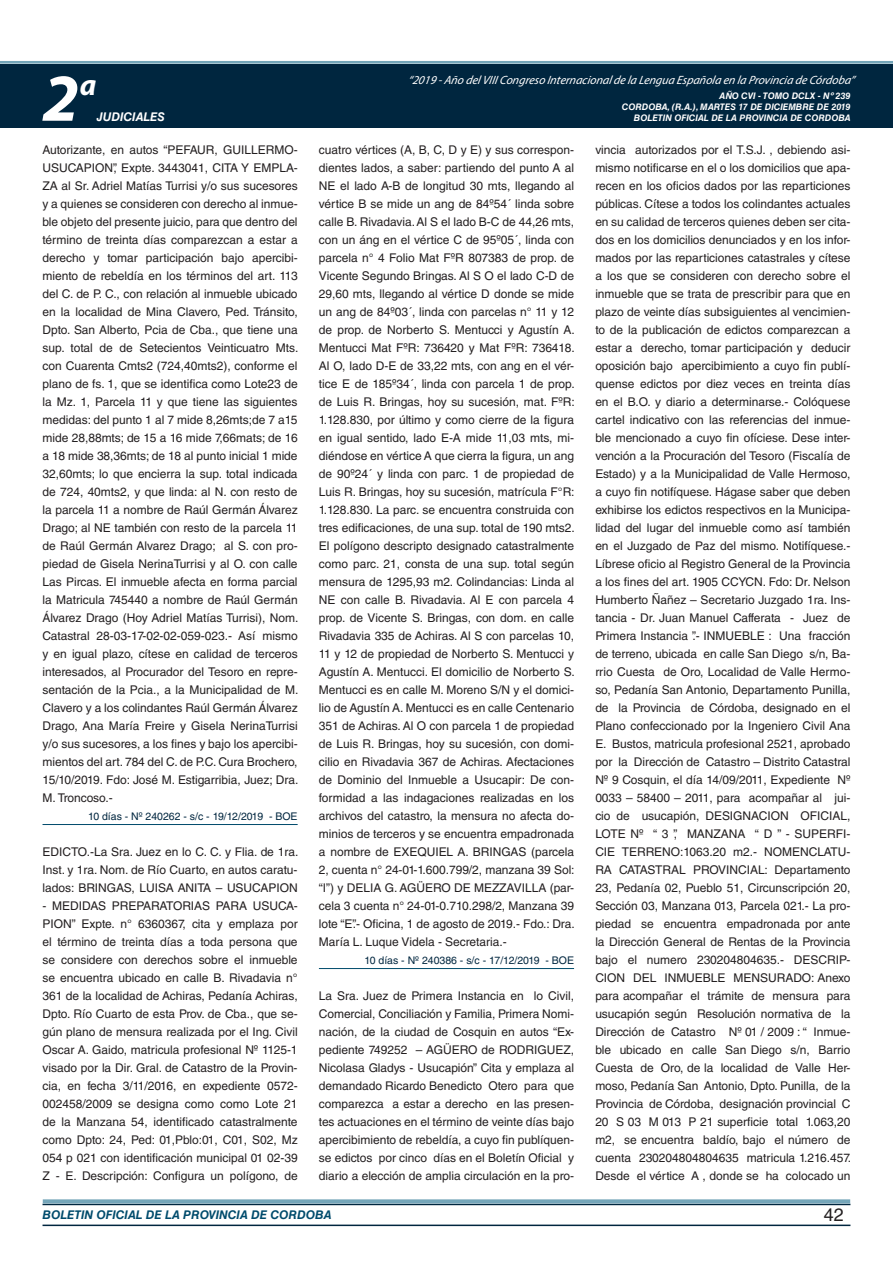
<style>
.page{position:relative;width:893px;height:1263px;background:#fff}
.page>*{position:absolute;margin:0;border:0;box-sizing:border-box;transform-origin:0 0}
.t1{font:italic 700 67.5px "Myriad Pro";color:#fff}
.t2{font:italic 700 30px "Myriad Pro";color:#fff}
.t3{font:18px "Helvetica LT Std";color:#231f20}
.t4{font:12px/18px "Helvetica LT Std";color:#231f20;text-align:justify}
.t5{font:italic 12px "Myriad Pro";color:#fff}
.t6{font:italic 700 12px "Helvetica LT Std";color:#004b6c}
.t7{font:italic 700 12px "Helvetica LT Std";color:#fff}
.t8{font:10.5px "Helvetica LT Std";color:#00263f}
.t9{font:italic 700 9px/10.8px "Helvetica LT Std";color:#fff;text-align:right}
</style>
<div class="page">
<div style="left:0;top:61px;width:893px;height:6px;background:#fff;opacity:.75"></div>
<div style="left:0;top:64px;width:893px;height:64px;background:#00263f"></div>
<hr style="left:43px;top:1224px;width:807px;height:2px;background:#00263f">
<div style="left:42px;top:1198px;width:809px;height:8px;background:#fff;opacity:.75"></div>
<hr style="left:43px;top:824px;width:255px;height:1px;background:#004b6c">
<hr style="left:319px;top:968px;width:255px;height:1px;background:#004b6c">
<h2 class="t2" style="left:80px;top:66px;width:18px">a</h2>
<p class="t5" style="left:408px;top:72px;width:448px">“2019 -Año delVIIICongreso Internacionalde la Lengua Esp añola en la Provincia de Córdoba”</p>
<h1 class="t1" style="left:43px;top:54px;width:38px">2</h1>
<p class="t9" style="left:622px;top:91px;width:230px">AÑO CVI - TOMO DCLX - Nº 239<br>CORDOBA, (R.A.), MARTES 17 DE DICIEMBRE DE 2019</p>
<p class="t7" style="left:97px;top:110px;width:70px">JUDICIALES</p>
<p class="t9" style="left:634px;top:112px;width:218px">BOLETIN OFICIAL DE LA PROVINCIA DE CORDOBA</p>
<p class="t4" style="left:43px;top:141px;width:257px">Autorizante, en autos “PEFAUR, GUILLERMO-USUCAPION”, Expte. 3443041, CITA Y EMPLA-ZA al Sr. Adriel Matías Turrisi y/o sus sucesores y a quienes se consideren con derecho al inmue&shy;ble objeto del presente juicio, para que dentro del término de treinta días comparezcan a estar a derecho y tomar participación bajo apercibi&shy;miento de rebeldía en los términos del art. 113 del C. de P. C., con relación al inmueble ubicado en la localidad de Mina Clavero, Ped. Tránsito, Dpto. San Alberto, Pcia de Cba., que tiene una sup. total de de Setecientos Veinticuatro Mts. con Cuarenta Cmts2 (724,40mts2), conforme el plano de fs. 1, que se identifica como Lote23 de la Mz. 1, Parcela 11 y que tiene las siguientes medidas: del punto 1 al 7 mide 8,26mts;de 7 a15 mide 28,88mts; de 15 a 16 mide 7,66mats; de 16 a 18 mide 38,36mts; de 18 al punto inicial 1 mide 32,60mts; lo que encierra la sup. total indicada de 724, 40mts2, y que linda: al N. con resto de la parcela 11 a nombre de Raúl Germán Álvarez Drago; al NE también con resto de la parcela 11 de Raúl Germán Alvarez Drago; al S. con pro&shy;piedad de Gisela NerinaTurrisi y al O. con calle Las Pircas. El inmueble afecta en forma parcial la Matricula 745440 a nombre de Raúl Germán Álvarez Drago (Hoy Adriel Matías Turrisi), Nom.<br>Catastral 28-03-17-02-02-059-023.- Así mismo y en igual plazo, cítese en calidad de terceros interesados, al Procurador del Tesoro en repre&shy;sentación de la Pcia., a la Municipalidad de M.<br>Clavero y a los colindantes Raúl Germán Álvarez Drago, Ana María Freire y Gisela NerinaTurrisi y/o sus sucesores, a los fines y bajo los apercibi&shy;mientos del art. 784 del C. de P.C. Cura Brochero, 15/10/2019. Fdo: José M. Estigarribia, Juez; Dra.<br>M. Troncoso.-</p>
<p class="t8" style="left:88px;top:810px;width:211px">10 días - Nº 240262 - s/c - 19/12/2019 - BOE</p>
<p class="t4" style="left:43px;top:843px;width:257px">EDICTO.-La Sra. Juez en lo C. C. y Flia. de 1ra.<br>Inst. y 1ra. Nom. de Río Cuarto, en autos caratu&shy;lados: BRINGAS, LUISA ANITA – USUCAPION</p>
<p class="t4" style="left:43px;top:897px;width:257px">- MEDIDAS PREPARATORIAS PARA USUCA-PION” Expte. n° 6360367, cita y emplaza por el término de treinta días a toda persona que se considere con derechos sobre el inmueble se encuentra ubicado en calle B. Rivadavia n° 361 de la localidad de Achiras, Pedanía Achiras, Dpto. Río Cuarto de esta Prov. de Cba., que se&shy;gún plano de mensura realizada por el Ing. Civil Oscar A. Gaido, matricula profesional Nº 1125-1 visado por la Dir. Gral. de Catastro de la Provin&shy;cia, en fecha 3/11/2016, en expediente 0572- 002458/2009 se designa como como Lote 21 de la Manzana 54, identificado catastralmente como Dpto: 24, Ped: 01,Pblo:01, C01, S02, Mz 054 p 021 con identificación municipal 01 02-39<br>Z - E. Descripción: Configura un polígono, de</p>
<p class="t4" style="left:319px;top:141px;width:257px">cuatro vértices (A, B, C, D y E) y sus correspon&shy;dientes lados, a saber: partiendo del punto A al NE el lado A-B de longitud 30 mts, llegando al vértice B se mide un ang de 84º54´ linda sobre calle B. Rivadavia. Al S el lado B-C de 44,26 mts, con un áng en el vértice C de 95º05´, linda con parcela n° 4 Folio Mat FºR 807383 de prop. de Vicente Segundo Bringas. Al S O el lado C-D de 29,60 mts, llegando al vértice D donde se mide un ang de 84º03´, linda con parcelas n° 11 y 12 de prop. de Norberto S. Mentucci y Agustín A.<br>Mentucci Mat FºR: 736420 y Mat FºR: 736418.<br>Al O, lado D-E de 33,22 mts, con ang en el vér&shy;tice E de 185º34´, linda con parcela 1 de prop. de Luis R. Bringas, hoy su sucesión, mat. FºR:<br>1.128.830, por último y como cierre de la figura en igual sentido, lado E-A mide 11,03 mts, mi&shy;diéndose en vértice A que cierra la figura, un ang de 90º24´ y linda con parc. 1 de propiedad de Luis R. Bringas, hoy su sucesión, matrícula F°R:<br>1.128.830. La parc. se encuentra construida con tres edificaciones, de una sup. total de 190 mts2.<br>El polígono descripto designado catastralmente como parc. 21, consta de una sup. total según mensura de 1295,93 m2. Colindancias: Linda al NE con calle B. Rivadavia. Al E con parcela 4 prop. de Vicente S. Bringas, con dom. en calle Rivadavia 335 de Achiras. Al S con parcelas 10, 11 y 12 de propiedad de Norberto S. Mentucci y Agustín A. Mentucci. El domicilio de Norberto S.<br>Mentucci es en calle M. Moreno S/N y el domici&shy;lio de Agustín A. Mentucci es en calle Centenario 351 de Achiras. Al O con parcela 1 de propiedad de Luis R. Bringas, hoy su sucesión, con domi&shy;cilio en Rivadavia 367 de Achiras. Afectaciones de Dominio del Inmueble a Usucapir: De con&shy;formidad a las indagaciones realizadas en los archivos del catastro, la mensura no afecta do&shy;minios de terceros y se encuentra empadronada a nombre de EXEQUIEL A. BRINGAS (parcela 2, cuenta n° 24-01-1.600.799/2, manzana 39 Sol: “I”) y DELIA G. AGÜERO DE MEZZAVILLA (par&shy;cela 3 cuenta n° 24-01-0.710.298/2, Manzana 39 lote “E”.- Oficina, 1 de agosto de 2019.- Fdo.: Dra.<br>María L. Luque Videla - Secretaria.-</p>
<p class="t8" style="left:364px;top:954px;width:211px">10 días - Nº 240386 - s/c - 17/12/2019 - BOE</p>
<p class="t4" style="left:319px;top:987px;width:257px">La Sra. Juez de Primera Instancia en lo Civil, Comercial, Conciliación y Familia, Primera Nomi&shy;nación, de la ciudad de Cosquin en autos “Ex&shy;pediente 749252 – AGÜERO de RODRIGUEZ, Nicolasa Gladys - Usucapión” Cita y emplaza al demandado Ricardo Benedicto Otero para que comparezca a estar a derecho en las presen&shy;tes actuaciones en el término de veinte días bajo apercibimiento de rebeldía, a cuyo fin publíquen&shy;se edictos por cinco días en el Boletín Oficial y diario a elección de amplia circulación en la pro-</p>
<p class="t4" style="left:595px;top:141px;width:257px">vincia autorizados por el T.S.J. , debiendo asi&shy;mismo notificarse en el o los domicilios que apa&shy;recen en los oficios dados por las reparticiones públicas. Cítese a todos los colindantes actuales en su calidad de terceros quienes deben ser cita&shy;dos en los domicilios denunciados y en los infor&shy;mados por las reparticiones catastrales y cítese a los que se consideren con derecho sobre el inmueble que se trata de prescribir para que en plazo de veinte días subsiguientes al vencimien&shy;to de la publicación de edictos comparezcan a estar a derecho, tomar participación y deducir oposición bajo apercibimiento a cuyo fin publí&shy;quense edictos por diez veces en treinta días en el B.O. y diario a determinarse.- Colóquese cartel indicativo con las referencias del inmue&shy;ble mencionado a cuyo fin ofíciese. Dese inter&shy;vención a la Procuración del Tesoro (Fiscalía de Estado) y a la Municipalidad de Valle Hermoso, a cuyo fin notifíquese. Hágase saber que deben exhibirse los edictos respectivos en la Municipa&shy;lidad del lugar del inmueble como así también en el Juzgado de Paz del mismo. Notifíquese.- Líbrese oficio al Registro General de la Provincia a los fines del art. 1905 CCYCN. Fdo: Dr. Nelson Humberto Ñañez – Secretario Juzgado 1ra. Ins&shy;tancia - Dr. Juan Manuel Cafferata - Juez de Primera Instancia ”.- INMUEBLE : Una fracción de terreno, ubicada en calle San Diego s/n, Ba&shy;rrio Cuesta de Oro, Localidad de Valle Hermo&shy;so, Pedanía San Antonio, Departamento Punilla, de la Provincia de Córdoba, designado en el Plano confeccionado por la Ingeniero Civil Ana E. Bustos, matricula profesional 2521, aprobado por la Dirección de Catastro – Distrito Catastral Nº 9 Cosquin, el día 14/09/2011, Expediente Nº 0033 – 58400 – 2011, para acompañar al jui&shy;cio de usucapión, DESIGNACION OFICIAL, LOTE Nº “ 3 ”, MANZANA “ D ” - SUPERFI-CIE TERRENO:1063.20 m2.- NOMENCLATU-RA CATASTRAL PROVINCIAL: Departamento 23, Pedanía 02, Pueblo 51, Circunscripción 20, Sección 03, Manzana 013, Parcela 021.- La pro&shy;piedad se encuentra empadronada por ante la Dirección General de Rentas de la Provincia bajo el numero 230204804635.- DESCRIP-CION DEL INMUEBLE MENSURADO: Anexo para acompañar el trámite de mensura para usucapión según Resolución normativa de la Dirección de Catastro Nº 01 / 2009 : “ Inmue&shy;ble ubicado en calle San Diego s/n, Barrio Cuesta de Oro, de la localidad de Valle Her&shy;moso, Pedanía San Antonio, Dpto. Punilla, de la Provincia de Córdoba, designación provincial C 20 S 03 M 013 P 21 superficie total 1.063,20 m2, se encuentra baldío, bajo el número de cuenta 230204804804635 matricula 1.216.457.<br>Desde el vértice A , donde se ha colocado un</p>
<p class="t6" style="left:43px;top:1208px;width:290px">BOLETIN OFICIAL DE LA PROVINCIA DE CORDOBA</p>
<h3 class="t3" style="left:824px;top:1204px;width:22px">42</h3>
</div>
